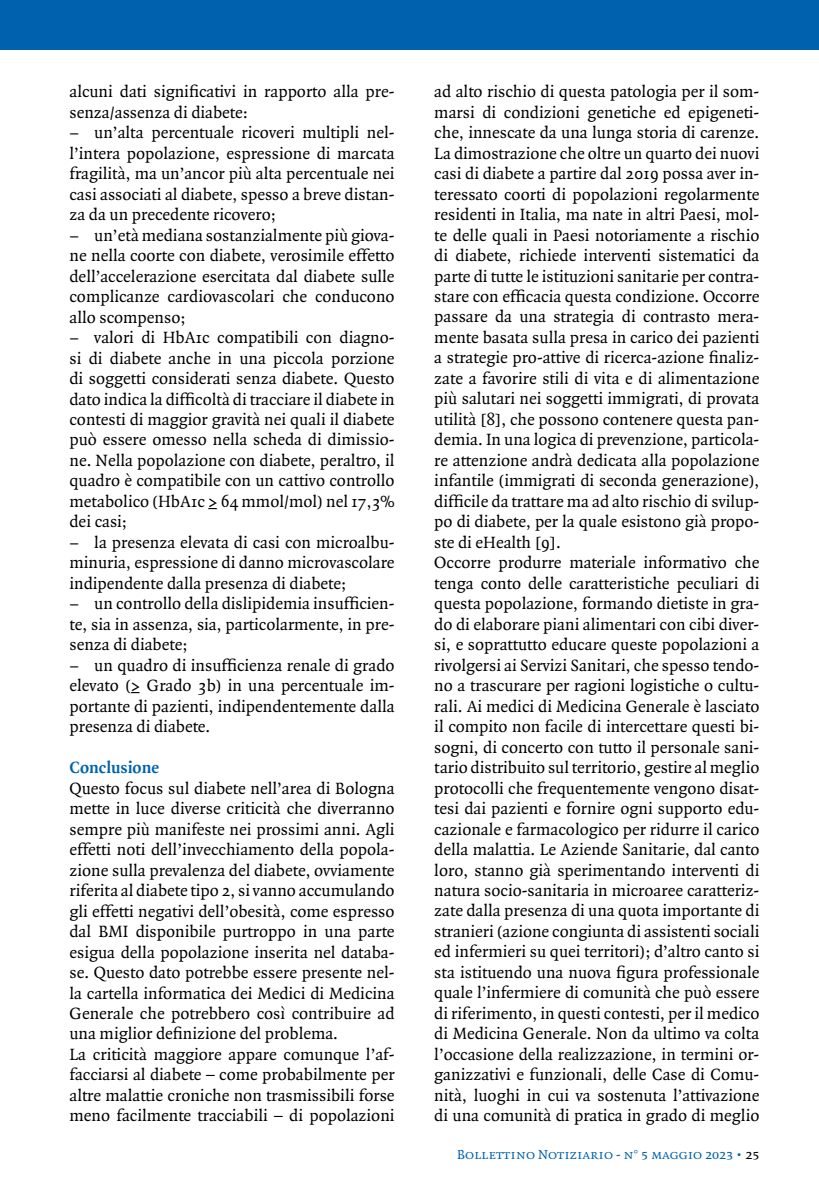
<style>
.page{position:relative;width:819px;height:1191px;background:#fff}
.page>*{position:absolute;margin:0;border:0;box-sizing:border-box;transform-origin:0 0}
.t1{font:17.5px/20.5px "Quadraat";color:#000;text-align:justify}
.t2{font:700 17.5px "Quadraat";color:#0062ae}
.t3{font:14px "Quadraat Small Caps";color:#0062ae}
.s1{color:#000}
</style>
<div class="page">
<div style="left:0;top:0;width:819px;height:50px;background:#0062ae"></div>
<p class="t1" style="left:69px;top:82px;width:326px">alcuni dati significativi in rapporto alla pre&shy;senza/assenza di diabete:</p>
<p class="t1" style="left:69px;top:123px;width:326px;text-indent:25px">un’alta percentuale ricoveri multipli nel&shy;l’intera popolazione, espressione di marcata fragilità, ma un’ancor più alta percentuale nei casi associati al diabete, spesso a breve distan&shy;za da un precedente ricovero;</p>
<p class="t1" style="left:69px;top:225px;width:326px;text-indent:25px">un’età mediana sostanzialmente più giova&shy;ne nella coorte con diabete, verosimile effetto dell’accelerazione esercitata dal diabete sulle complicanze cardiovascolari che conducono allo scompenso;</p>
<p class="t1" style="left:69px;top:328px;width:326px;text-indent:25px">valori di HbA1c compatibili con diagno&shy;si di diabete anche in una piccola porzione di soggetti considerati senza diabete. Questo dato indica la difficoltà di tracciare il diabete in contesti di maggior gravità nei quali il diabete può essere omesso nella scheda di dimissio&shy;ne. Nella popolazione con diabete, peraltro, il quadro è compatibile con un cattivo controllo metabolico (HbA1c ≥ 64 mmol/mol) nel 17,3% dei casi;</p>
<p class="t1" style="left:69px;top:532px;width:326px;text-indent:25px">la presenza elevata di casi con microalbu&shy;minuria, espressione di danno microvascolare indipendente dalla presenza di diabete;</p>
<p class="t1" style="left:69px;top:594px;width:326px;text-indent:25px">un controllo della dislipidemia insufficien&shy;te, sia in assenza, sia, particolarmente, in pre&shy;senza di diabete;</p>
<p class="t1" style="left:69px;top:655px;width:326px;text-indent:25px">un quadro di insufficienza renale di grado elevato (≥ Grado 3b) in una percentuale im&shy;portante di pazienti, indipendentemente dalla presenza di diabete.</p>
<p class="t2" style="left:69px;top:758px;width:91px">Conclusione</p>
<p class="t1" style="left:69px;top:778px;width:326px;text-align:left">Questo focus sul diabete nell’area di Bologna mette in luce diverse criticità che diverranno sempre più manifeste nei prossimi anni. Agli effetti noti dell’invecchiamento della popola&shy;zione sulla prevalenza del diabete, ovviamente riferita al diabete tipo 2, si vanno accumulando gli effetti negativi dell’obesità, come espresso dal BMI disponibile purtroppo in una parte esigua della popolazione inserita nel databa&shy;se. Questo dato potrebbe essere presente nel&shy;la cartella informatica dei Medici di Medicina Generale che potrebbero così contribuire ad una miglior definizione del problema.<br>La criticità maggiore appare comunque l’af&shy;facciarsi al diabete – come probabilmente per altre malattie croniche non trasmissibili forse meno facilmente tracciabili – di popolazioni</p>
<p class="t1" style="left:434px;top:82px;width:326px;text-align:left">ad alto rischio di questa patologia per il som&shy;marsi di condizioni genetiche ed epigeneti&shy;che, innescate da una lunga storia di carenze.<br>La dimostrazione che oltre un quarto dei nuovi casi di diabete a partire dal 2019 possa aver in&shy;teressato coorti di popolazioni regolarmente residenti in Italia, ma nate in altri Paesi, mol&shy;te delle quali in Paesi notoriamente a rischio di diabete, richiede interventi sistematici da parte di tutte le istituzioni sanitarie per contra&shy;stare con efficacia questa condizione. Occorre passare da una strategia di contrasto mera&shy;mente basata sulla presa in carico dei pazienti a strategie pro-attive di ricerca-azione finaliz&shy;zate a favorire stili di vita e di alimentazione più salutari nei soggetti immigrati, di provata utilità [8], che possono contenere questa pan&shy;demia. In una logica di prevenzione, particola&shy;re attenzione andrà dedicata alla popolazione infantile (immigrati di seconda generazione), difficile da trattare ma ad alto rischio di svilup&shy;po di diabete, per la quale esistono già propo&shy;ste di eHealth [9].<br>Occorre produrre materiale informativo che tenga conto delle caratteristiche peculiari di questa popolazione, formando dietiste in gra&shy;do di elaborare piani alimentari con cibi diver&shy;si, e soprattutto educare queste popolazioni a rivolgersi ai Servizi Sanitari, che spesso tendo&shy;no a trascurare per ragioni logistiche o cultu&shy;rali. Ai medici di Medicina Generale è lasciato il compito non facile di intercettare questi bi&shy;sogni, di concerto con tutto il personale sani&shy;tario distribuito sul territorio, gestire al meglio protocolli che frequentemente vengono disat&shy;tesi dai pazienti e fornire ogni supporto edu&shy;cazionale e farmacologico per ridurre il carico della malattia. Le Aziende Sanitarie, dal canto loro, stanno già sperimentando interventi di natura socio-sanitaria in microaree caratteriz&shy;zate dalla presenza di una quota importante di stranieri (azione congiunta di assistenti sociali ed infermieri su quei territori); d’altro canto si sta istituendo una nuova figura professionale quale l’infermiere di comunità che può essere di riferimento, in questi contesti, per il medico di Medicina Generale. Non da ultimo va colta l’occasione della realizzazione, in termini or&shy;ganizzativi e funzionali, delle Case di Comu&shy;nità, luoghi in cui va sostenuta l’attivazione di una comunità di pratica in grado di meglio</p>
<p class="t3" style="left:457px;top:1147px;width:304px">Bollettino Notiziario - n° 5 maggio 2023 • <span class="s1">25</span></p>
</div>
